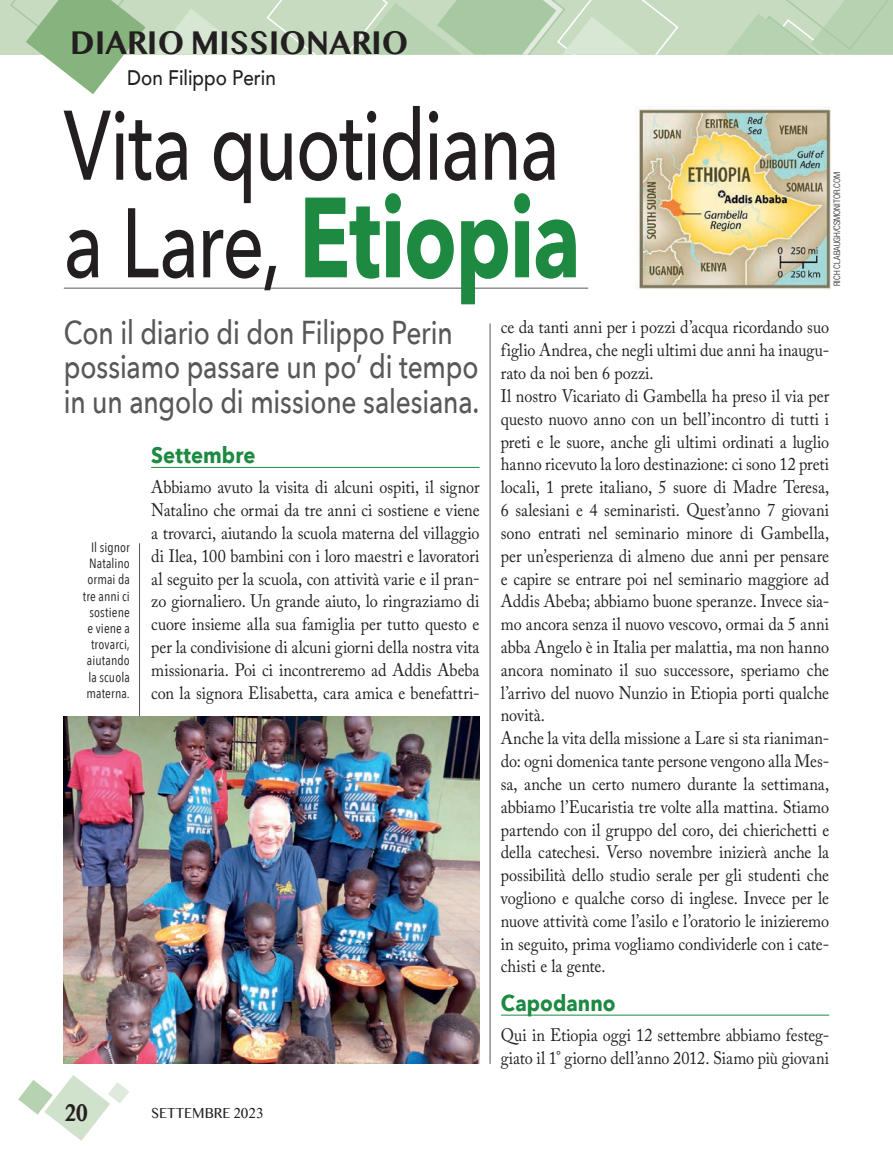
<style>
.page{position:relative;width:893px;height:1149px;background:#fff}
.page>*{position:absolute;margin:0;border:0;box-sizing:border-box;transform-origin:0 0}
.t1{font:700 112.5px "Avenir Next";letter-spacing:-.02em;color:#1d8941;scale:.75 1}
.t2{font:500 97.5px "Avenir Next";letter-spacing:-.02em;color:#231f20;scale:.75 1}
.t3{font:500 33px/34.5px "Avenir Next";letter-spacing:-.005em;color:#57585a;scale:.8 1}
.t4{font:700 30px "Bangla MN";color:#231f20;scale:.9 1}
.t5{font:700 22.5px "Avenir Next";color:#1d8941;scale:.9 1}
.t6{font:700 22.5px "Bangla MN";color:#231f20;scale:.8 1}
.t7{font:500 21px "Avenir";color:#231f20;scale:.9 1}
.t8{font:18px/22.8px "Adobe Caslon Pro";letter-spacing:.005em;color:#231f20;scale:.9 1}
.t9{font:13.5px/16.2px "Avenir Next Condensed";letter-spacing:.01em;color:#231f20;text-align:right}
.t10{font:13.5px "Bangla MN";color:#231f20;scale:.9 1}
.t11{font:300 condensed 9px "Helvetica Neue LT Std";color:#231f20}
.s1{font-weight:500;font-size:97.5px;color:#231f20}
</style>
<div class="page">
<hr style="left:490px;top:323px;width:1px;height:740px;background:#57585a">
<svg style="left:155px;top:0;width:738px;height:54px"></svg>
<svg style="left:0;top:0;width:145px;height:94px"></svg>
<svg style="left:18px;top:1075px;width:111px;height:65px"></svg>
<hr style="left:139px;top:543px;width:1px;height:180px;background:#57585a">
<hr style="left:64px;top:288px;width:524px;height:1px;background:#57585a">
<hr style="left:151px;top:467px;width:329px;height:1px;background:#1d8941">
<hr style="left:501px;top:1014px;width:328px;height:1px;background:#1d8941">
<img style="left:64px;top:716px;width:416px;height:347px">
<img style="left:638px;top:106px;width:193px;height:183px">
<h3 class="t4" style="left:70px;top:27px;width:378px">DIARIO MISSIONARIO</h3>
<p class="t7" style="left:127px;top:59px;width:167px">Don Filippo Perin</p>
<h2 class="t2" style="left:64px;top:63px;width:663px">Vita quotidiana</h2>
<h1 class="t1" style="left:64px;top:140px;width:691px"><span class="s1">a Lare,</span> Etiopia</h1>
<p class="t11" style="left:832px;top:286px;width:116px;rotate:-90deg">RICH CLABAUGH/CSMONITOR.COM</p>
<h3 class="t3" style="left:64px;top:314px;width:521px">Con il diario di don Filippo Perin possiamo passare un po’ di tempo in un angolo di missione salesiana.</h3>
<p class="t9" style="left:83px;top:538px;width:49px">Il signor<br>Natalino ormai da tre anni ci sostiene e viene a trovarci, aiutando la scuola materna.</p>
<p class="t5" style="left:151px;top:435px;width:117px">Settembre</p>
<p class="t8" style="left:151px;top:475px;width:366px;text-align:justify">Abbiamo avuto la visita di alcuni ospiti, il signor Natalino che ormai da tre anni ci sostiene e viene a trovarci, aiutando la scuola materna del villaggio di Ilea, 100 bambini con i loro maestri e lavoratori al seguito per la scuola, con attività varie e il pran&shy;zo giornaliero. Un grande aiuto, lo ringraziamo di cuore insieme alla sua famiglia per tutto questo e per la condivisione di alcuni giorni della nostra vita missionaria. Poi ci incontreremo ad Addis Abeba con la signora Elisabetta, cara amica e benefattri-</p>
<p class="t6" style="left:65px;top:1099px;width:30px">20</p>
<p class="t10" style="left:151px;top:1103px;width:126px">SETTEMBRE 2023</p>
<p class="t8" style="left:501px;top:316px;width:366px">ce da tanti anni per i pozzi d’acqua ricordando suo figlio Andrea, che negli ultimi due anni ha inaugu&shy;rato da noi ben 6 pozzi.<br>Il nostro Vicariato di Gambella ha preso il via per questo nuovo anno con un bell’incontro di tutti i preti e le suore, anche gli ultimi ordinati a luglio hanno ricevuto la loro destinazione: ci sono 12 preti locali, 1 prete italiano, 5 suore di Madre Teresa, 6 salesiani e 4 seminaristi. Quest’anno 7 giovani sono entrati nel seminario minore di Gambella, per un’esperienza di almeno due anni per pensare e capire se entrare poi nel seminario maggiore ad Addis Abeba; abbiamo buone speranze. Invece sia&shy;mo ancora senza il nuovo vescovo, ormai da 5 anni abba Angelo è in Italia per malattia, ma non hanno ancora nominato il suo successore, speriamo che l’arrivo del nuovo Nunzio in Etiopia porti qualche novità.<br>Anche la vita della missione a Lare si sta rianiman&shy;do: ogni domenica tante persone vengono alla Mes&shy;sa, anche un certo numero durante la settimana, abbiamo l’Eucaristia tre volte alla mattina. Stiamo partendo con il gruppo del coro, dei chierichetti e della catechesi. Verso novembre inizierà anche la possibilità dello studio serale per gli studenti che vogliono e qualche corso di inglese. Invece per le nuove attività come l’asilo e l’oratorio le inizieremo in seguito, prima vogliamo condividerle con i cate&shy;chisti e la gente.</p>
<p class="t5" style="left:501px;top:982px;width:129px">Capodanno</p>
<p class="t8" style="left:501px;top:1022px;width:366px">Qui in Etiopia oggi 12 settembre abbiamo festeg&shy;giato il 1° giorno dell’anno 2012. Siamo più giovani</p>
</div>
